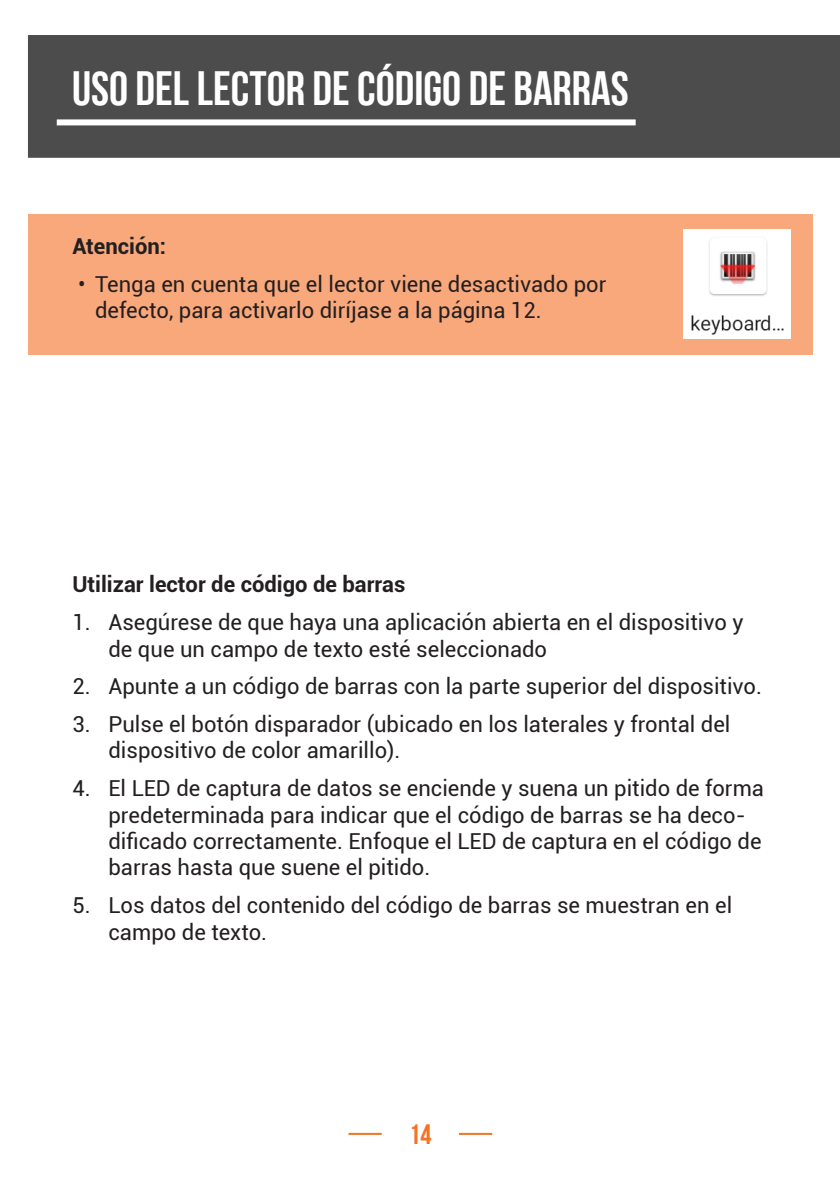
<style>
.page{position:relative;width:840px;height:1191px;background:#fff}
.page>*{position:absolute;margin:0;border:0;box-sizing:border-box;transform-origin:0 0}
.TITULO{font:48px "Bebas Neue";color:#fff}
.t1{font:28px "Bebas Neue";color:#f47325}
.t2{font:22px/26.4px "Roboto";color:#231f20}
.Texto{font:700 22px "Roboto";color:#231f20}
</style>
<div class="page">
<div style="left:28px;top:35px;width:811px;height:123px;background:#4b4c4b"></div>
<hr style="left:348px;top:1132px;width:33px;height:2px;background:#f47323">
<hr style="left:458px;top:1132px;width:34px;height:2px;background:#f47323">
<div style="left:60px;top:119px;width:572px;height:6px;background:#fff"></div>
<div style="left:28px;top:214px;width:783px;height:140px;background:#f8a87b"></div>
<img style="left:683px;top:230px;width:106px;height:109px">
<p class="TITULO" style="left:72px;top:62px;width:558px">USO DEL LECTOR DE CÓDIGO DE BARRAS</p>
<p class="Texto" style="left:72px;top:231px;width:95px">Atención:</p>
<p class="t2" style="left:95px;top:270px;width:512px;text-indent:-17px">• Tenga en cuenta que el lector viene desactivado por defecto, para activarlo diríjase a la página 12.</p>
<p class="Texto" style="left:72px;top:569px;width:334px">Utilizar lector de código de barras</p>
<p class="t2" style="left:108px;top:608px;width:636px;text-indent:-36px">1. Asegúrese de que haya una aplicación abierta en el dispositivo y de que un campo de texto esté seleccionado</p>
<p class="t2" style="left:72px;top:672px;width:690px">2. Apunte a un código de barras con la parte superior del dispositivo.</p>
<p class="t2" style="left:108px;top:710px;width:623px;text-indent:-36px">3. Pulse el botón disparador (ubicado en los laterales y frontal del dispositivo de color amarillo).</p>
<p class="t2" style="left:108px;top:774px;width:656px;text-indent:-36px">4. El LED de captura de datos se enciende y suena un pitido de forma predeterminada para indicar que el código de barras se ha deco&shy;dificado correctamente. Enfoque el LED de captura en el código de barras hasta que suene el pitido.</p>
<p class="t2" style="left:108px;top:891px;width:625px;text-indent:-36px">5. Los datos del contenido del código de barras se muestran en el campo de texto.</p>
<p class="t1" style="left:409px;top:1118px;width:24px">14</p>
</div>
